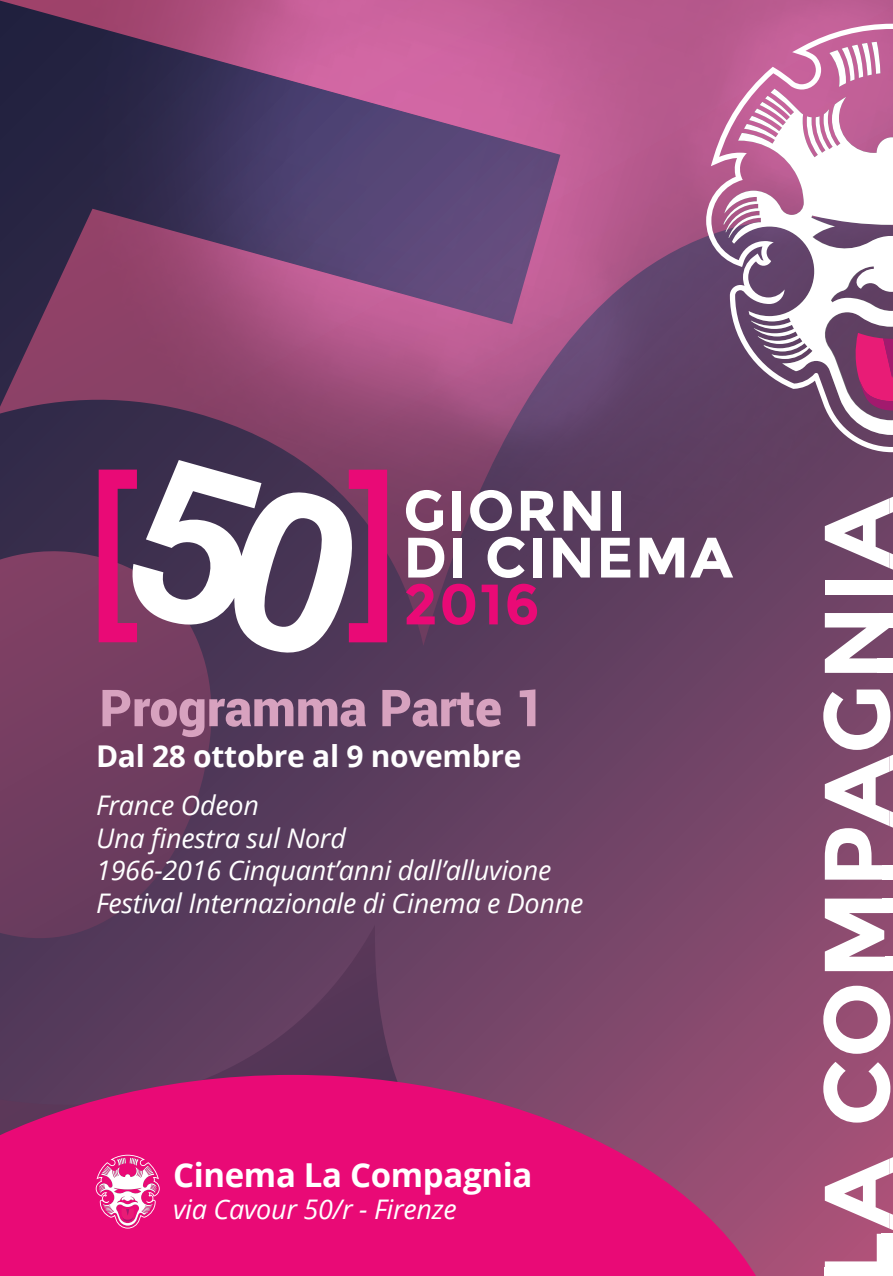
<style>
.page{position:relative;width:893px;height:1276px;background:#fff}
.page>*{position:absolute;margin:0;border:0;box-sizing:border-box;transform-origin:0 0}
.t1{font:900 51px "Roboto";color:#d7a2bf}
.t2{font:700 33px "Open Sans";letter-spacing:-.01em;color:#fff}
.t3{font:700 30px "Open Sans";letter-spacing:-.01em;color:#fff}
.t4{font:italic 27px/32.4px "Open Sans";letter-spacing:-.01em;color:#fff}
</style>
<div class="page">
<svg style="left:0;top:872px;width:893px;height:404px"></svg>
<img style="left:0;top:0;width:893px;height:872px">
<svg style="left:406px;top:490px;width:37px;height:41px"></svg>
<div style="left:452px;top:491px;width:9px;height:39px;background:#fff"></div>
<svg style="left:470px;top:490px;width:42px;height:41px"></svg>
<svg style="left:521px;top:491px;width:35px;height:39px"></svg>
<svg style="left:564px;top:491px;width:36px;height:39px"></svg>
<div style="left:612px;top:491px;width:8px;height:39px;background:#fff"></div>
<svg style="left:408px;top:538px;width:36px;height:39px"></svg>
<div style="left:453px;top:538px;width:9px;height:39px;background:#fff"></div>
<svg style="left:488px;top:537px;width:37px;height:41px"></svg>
<div style="left:533px;top:538px;width:9px;height:39px;background:#fff"></div>
<svg style="left:553px;top:538px;width:37px;height:39px"></svg>
<svg style="left:601px;top:538px;width:29px;height:39px"></svg>
<svg style="left:640px;top:538px;width:44px;height:39px"></svg>
<svg style="left:690px;top:538px;width:43px;height:39px"></svg>
<svg style="left:406px;top:584px;width:29px;height:40px"></svg>
<svg style="left:442px;top:584px;width:33px;height:41px"></svg>
<svg style="left:482px;top:584px;width:16px;height:40px"></svg>
<svg style="left:507px;top:584px;width:30px;height:41px"></svg>
<svg style="left:99px;top:460px;width:288px;height:195px"></svg>
<svg style="left:706px;top:24px;width:187px;height:428px"></svg>
<svg style="left:724px;top:89px;width:169px;height:346px"></svg>
<svg style="left:829px;top:42px;width:51px;height:45px"></svg>
<svg style="left:823px;top:1062px;width:67px;height:60px"></svg>
<svg style="left:823px;top:985px;width:67px;height:68px"></svg>
<svg style="left:825px;top:898px;width:65px;height:73px"></svg>
<svg style="left:825px;top:613px;width:65px;height:60px"></svg>
<div style="left:825px;top:580px;width:65px;height:14px;background:#fff"></div>
<svg style="left:0;top:1075px;width:788px;height:201px;fill:#e90a76"></svg>
<div style="left:825px;top:1268px;width:68px;height:8px;background:#fff"></div>
<div style="left:885px;top:956px;width:8px;height:15px;background:#fff"></div>
<div style="left:882px;top:898px;width:11px;height:15px;background:#fff"></div>
<div style="left:877px;top:658px;width:16px;height:15px;background:#fff"></div>
<div style="left:879px;top:613px;width:14px;height:14px;background:#fff"></div>
<div style="left:881px;top:580px;width:12px;height:14px;background:#fff"></div>
<svg style="left:825px;top:497px;width:68px;height:72px"></svg>
<svg style="left:823px;top:689px;width:70px;height:190px"></svg>
<svg style="left:825px;top:1157px;width:68px;height:111px"></svg>
<svg style="left:96px;top:1154px;width:64px;height:74px"></svg>
<h1 class="t1" style="left:100px;top:672px;width:446px">Programma Parte 1</h1>
<p class="t3" style="left:96px;top:735px;width:427px">Dal 28 ottobre al 9 novembre</p>
<p class="t4" style="left:96px;top:788px;width:489px">France Odeon<br>Una finestra sul Nord<br>1966-2016 Cinquant’anni dall’alluvione<br>Festival Internazionale di Cinema e Donne</p>
<p class="t2" style="left:173px;top:1151px;width:361px">Cinema La Compagnia</p>
<p class="t4" style="left:173px;top:1192px;width:285px">via Cavour 50/r - Firenze</p>
</div>
